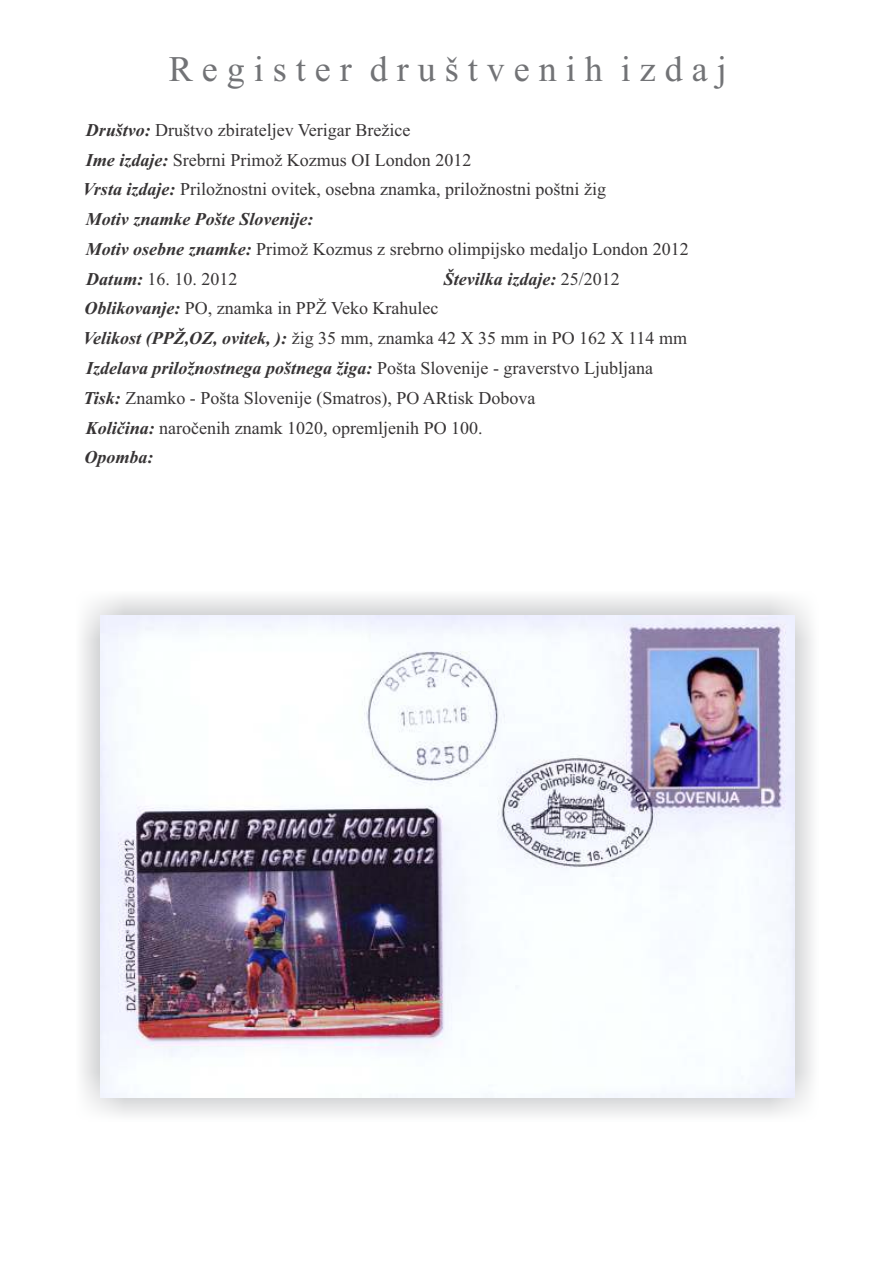
<style>
.page{position:relative;width:893px;height:1263px;background:#fff}
.page>*{position:absolute;margin:0;border:0;box-sizing:border-box;transform-origin:0 0}
.t1{font:36px "Times New Roman";color:#727376}
.t2{font:18px/29.5px "Times New Roman";color:#373435}
.t3{font:italic 700 18px "Times New Roman";color:#373435}
.s1{font-weight:700;font-style:italic}
.s2{font-weight:400;font-style:normal}
</style>
<div class="page">
<img style="left:100px;top:615px;width:695px;height:482px">
<h1 class="t1" style="left:169px;top:56px;width:559px">R e g i s t e r d r u š t v e n i h i z d a j</h1>
<p class="t2" style="left:83px;top:117px;width:525px"><span class="s1">Društvo:</span> Društvo zbirateljev Verigar Brežice<br><span class="s1">Ime izdaje:</span> Srebrni Primož Kozmus OI London 2012<br><span class="s1">Vrsta izdaje:</span> Priložnostni ovitek, osebna znamka, priložnostni poštni žig</p>
<p class="t2" style="left:86px;top:206px;width:604px;line-height:30.3px"><span class="s1">Motiv znamke Pošte Slovenije:<br>Motiv osebne znamke:</span> Primož Kozmus z srebrno olimpijsko medaljo London 2012</p>
<p class="t2" style="left:86px;top:266px;width:153px"><span class="s1">Datum:</span> 16. 10. 2012</p>
<p class="t3" style="left:444px;top:273px;width:177px">Številka izdaje: <span class="s2">25/2012</span></p>
<p class="t2" style="left:84px;top:295px;width:356px"><span class="s1">Oblikovanje:</span> PO, znamka in PPŽ Veko Krahulec</p>
<p class="t2" style="left:83px;top:325px;width:605px"><span class="s1">Velikost (PPŽ,OZ, ovitek, ):</span> žig 35 mm, znamka 42 X 35 mm in PO 162 X 114 mm</p>
<p class="t3" style="left:86px;top:362px;width:569px">Izdelava priložnostnega poštnega žiga: <span class="s2">Pošta Slovenije - graverstvo Ljubljana</span></p>
<p class="t2" style="left:84px;top:385px;width:453px"><span class="s1">Tisk:</span> Znamko - Pošta Slovenije (Smatros), PO ARtisk Dobova</p>
<p class="t2" style="left:84px;top:415px;width:400px"><span class="s1">Količina:</span> naročenih znamk 1020, opremljenih PO 100.<br><span class="s1">Opomba:</span></p>
</div>
